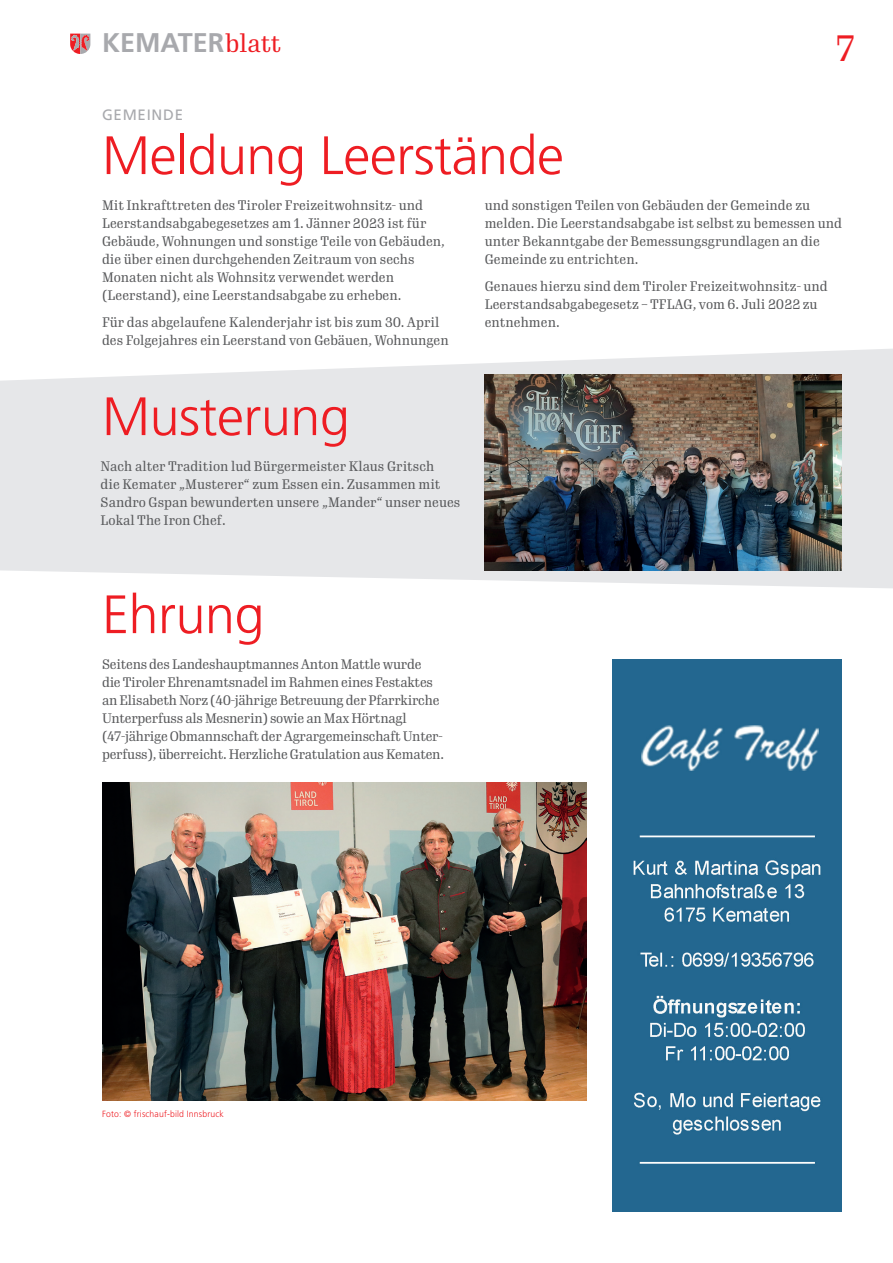
<style>
.page{position:relative;width:893px;height:1263px;background:#fff}
.page>*{position:absolute;margin:0;border:0;box-sizing:border-box;transform-origin:0 0}
.t1{font:300 54px "Frutiger LT Std";letter-spacing:-.01em;color:#ee1d23}
.t2{font:36px "Gimlet Text Condensed";color:#ee1d23}
.t3{font:700 27px "Frutiger LT Std";color:#a8a9ad}
.t4{font:15px "Frutiger LT Std";letter-spacing:.05em;color:#a8a9ad}
.t5{font:13.5px/18px "Gimlet Text Condensed";color:#57585a}
.t6{font:13.5px/18px "Gimlet Text Condensed";letter-spacing:-.02em;color:#57585a}
.t7{font:300 9px "Frutiger LT Std";letter-spacing:.02em;color:#ee1d23;scale:.96 1}
.s1{font-family:"Gimlet Text Condensed";font-weight:400;font-size:24.75px;color:#ee1d23}
</style>
<div class="page">
<svg style="left:70px;top:34px;width:20px;height:20px"></svg>
<img style="left:102px;top:783px;width:485px;height:317px">
<svg style="left:0;top:349px;width:893px;height:239px;fill:#e6e7e9"></svg>
<img style="left:485px;top:374px;width:357px;height:197px">
<img style="left:612px;top:659px;width:230px;height:553px">
<h3 class="t3" style="left:102px;top:27px;width:181px">KEMATER<span class="s1">blatt</span></h3>
<h2 class="t2" style="left:836px;top:23px;width:21px">7</h2>
<p class="t4" style="left:102px;top:106px;width:83px">GEMEINDE</p>
<h1 class="t1" style="left:102px;top:125px;width:463px">Meldung Leerstände</h1>
<p class="t5" style="left:102px;top:195px;width:344px">Mit Inkrafttreten des Tiroler Freizeitwohnsitz- und Leerstandsabgabegesetzes am 1. Jänner 2023 ist für Gebäude, Wohnungen und sonstige Teile von Gebäuden, die über einen durchgehenden Zeitraum von sechs Monaten nicht als Wohnsitz verwendet werden (Leerstand), eine Leerstandsabgabe zu erheben.</p>
<p class="t5" style="left:102px;top:312px;width:348px">Für das abgelaufene Kalenderjahr ist bis zum 30. April des Folgejahres ein Leerstand von Gebäuen, Wohnungen</p>
<h1 class="t1" style="left:102px;top:386px;width:249px">Musterung</h1>
<p class="t5" style="left:101px;top:456px;width:361px">Nach alter Tradition lud Bürgermeister Klaus Gritsch<br>die Kemater „Musterer“ zum Essen ein. Zusammen mit Sandro Gspan bewunderten unsere „Mander“ unser neues Lokal The Iron Chef.</p>
<p class="t5" style="left:485px;top:195px;width:359px">und sonstigen Teilen von Gebäuden der Gemeinde zu melden. Die Leerstandsabgabe ist selbst zu bemessen und unter Bekanntgabe der Bemessungsgrundlagen an die Gemeinde zu entrichten.</p>
<p class="t5" style="left:485px;top:276px;width:345px">Genaues hierzu sind dem Tiroler Freizeitwohnsitz- und<br>Leerstandsabgabegesetz – TFLAG, vom 6. Juli 2022 zu entnehmen.</p>
<h1 class="t1" style="left:102px;top:584px;width:164px">Ehrung</h1>
<p class="t6" style="left:102px;top:654px;width:343px">Seitens des Landeshauptmannes Anton Mattle wurde<br>die Tiroler Ehrenamtsnadel im Rahmen eines Festaktes an Elisabeth Norz (40-jährige Betreuung der Pfarrkirche Unterperfuss als Mesnerin) sowie an Max Hörtnagl (47-jährige Obmannschaft der Agrargemeinschaft Unter&shy;perfuss), überreicht. Herzliche Gratulation aus Kematen.</p>
<p class="t7" style="left:102px;top:1109px;width:128px">Foto: © frischauf-bild Innsbruck</p>
</div>
